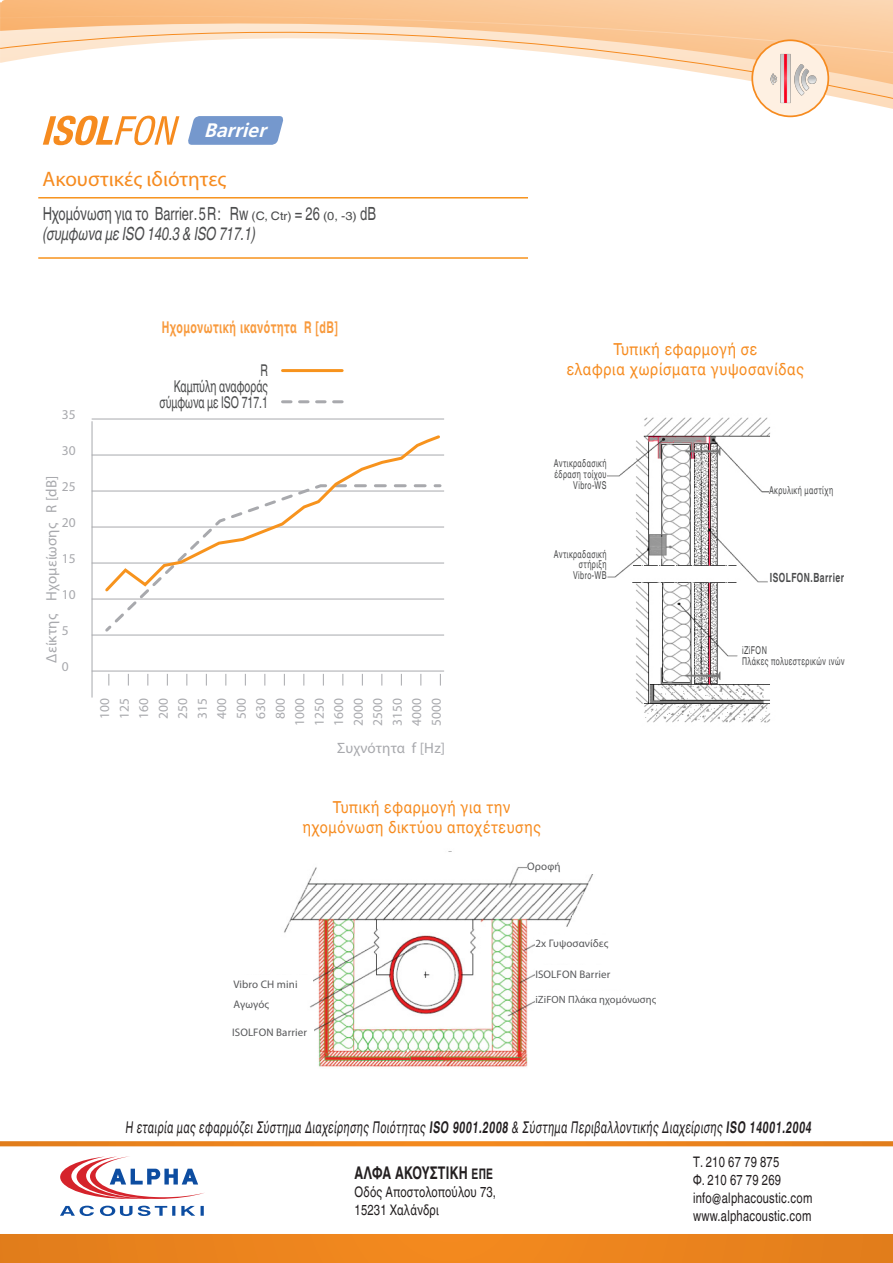
<style>
.page{position:relative;width:893px;height:1263px;background:#fff}
.page>*{position:absolute;margin:0;border:0;box-sizing:border-box;transform-origin:0 0}
.t1{font:21px "Myriad Pro";color:#f68b1f}
.product_logo_white{font:italic 700 19.5px "PF Catalog";color:#fff}
.t2{font:18.15px "Helvetica World";color:#4b4c4d;scale:.71 1}
.t3{font:italic 18.15px "Helvetica World";color:#4b4c4d;scale:.71 1}
.t4{font:700 17.4px "Helvetica World";letter-spacing:.02em;color:#231f20;scale:.71 1}
.t5{font:16.5px "Helvetica World";letter-spacing:.05em;color:#f68b1f;scale:.87 1}
.t6{font:16.2px "Helvetica World";color:#231f20;scale:.65 1}
.t7{font:16.2px/16.2px "Helvetica World";color:#4b4c4d;text-align:right;scale:.65 1}
.t8{font:700 16.2px "Helvetica World";letter-spacing:.05em;color:#f89a3d;scale:.65 1}
.t9{font:15px "Myriad Pro";letter-spacing:.01em;color:#a8a9ad}
.t10{font:15px "Helvetica World";letter-spacing:.02em;color:#231f20;scale:.75 1}
.t11{font:14.55px/18px "Helvetica World";letter-spacing:.02em;color:#231f20;scale:.77 1}
.t12{font:13.5px "Myriad Pro";letter-spacing:.01em;color:#a8a9ad}
.technical_info_tab{font:700 12.6px "Helvetica World";letter-spacing:.06em;color:#4b4c4d;scale:.67 1}
.t13{font:10.95px "Myriad Pro";letter-spacing:.01em;color:#57585a}
.technical_info_tab-2{font:10.8px "Helvetica World";letter-spacing:.06em;color:#4b4c4d;scale:.67 1}
.t14{font:10.5px "Myriad Pro";letter-spacing:.01em;color:#57585a}
.s1{font-size:11.7px}
.s2{font-size:11.55px}
.s3{font-weight:700}
.s4{font-size:14.55px}
</style>
<div class="page">
<svg style="left:0;top:2px;width:1px;height:61px"></svg>
<svg style="left:1px;top:0;width:892px;height:118px"></svg>
<div style="left:1px;top:1107px;width:892px;height:156px;background:#eb831d"></div>
<div style="left:0;top:1146px;width:893px;height:88px;background:#fff"></div>
<svg style="left:60px;top:1206px;width:144px;height:10px"></svg>
<svg style="left:60px;top:1156px;width:145px;height:43px;background:#dcc2cd"></svg>
<div style="left:1px;top:1107px;width:892px;height:34px;background:#fff"></div>
<hr style="left:92px;top:419px;width:352px;height:1px;background:#a8a9ad">
<hr style="left:92px;top:455px;width:352px;height:1px;background:#a8a9ad">
<hr style="left:92px;top:491px;width:352px;height:1px;background:#a8a9ad">
<hr style="left:92px;top:527px;width:352px;height:1px;background:#a8a9ad">
<hr style="left:92px;top:563px;width:352px;height:1px;background:#a8a9ad">
<hr style="left:92px;top:599px;width:352px;height:1px;background:#a8a9ad">
<hr style="left:92px;top:635px;width:352px;height:1px;background:#a8a9ad">
<hr style="left:92px;top:671px;width:352px;height:1px;background:#a8a9ad">
<hr style="left:92px;top:421px;width:1px;height:276px;background:#a8a9ad">
<svg style="left:103px;top:490px;width:340px;height:142px"></svg>
<hr style="left:283px;top:369px;width:59px;height:3px;background:#f7931d">
<svg style="left:283px;top:400px;width:59px;height:3px"></svg>
<hr style="left:38px;top:197px;width:490px;height:2px;background:#f7931d">
<hr style="left:38px;top:257px;width:490px;height:2px;background:#f7931d">
<svg style="left:103px;top:435px;width:339px;height:159px"></svg>
<img style="left:607px;top:417px;width:164px;height:306px">
<img style="left:284px;top:851px;width:309px;height:217px">
<div style="left:233px;top:976px;width:80px;height:15px;background:#fff"></div>
<div style="left:535px;top:966px;width:97px;height:15px;background:#fff"></div>
<div style="left:232px;top:1024px;width:81px;height:15px;background:#fff"></div>
<div style="left:535px;top:935px;width:123px;height:16px;background:#fff"></div>
<div style="left:535px;top:991px;width:136px;height:16px;background:#fff"></div>
<div style="left:527px;top:859px;width:80px;height:15px;background:#fff"></div>
<svg style="left:187px;top:116px;width:97px;height:29px;background:#81a1d1"></svg>
<svg style="left:43px;top:116px;width:136px;height:29px"></svg>
<svg style="left:752px;top:40px;width:76px;height:76px"></svg>
<div style="left:751px;top:39px;width:78px;height:78px;border:2px solid #f68b1f;border-radius:50%"></div>
<img style="left:759px;top:46px;width:65px;height:65px">
<div style="left:769px;top:487px;width:89px;height:16px;background:#fff"></div>
<div style="left:770px;top:574px;width:89px;height:16px;background:#fff"></div>
<div style="left:742px;top:648px;width:112px;height:28px;background:#fff"></div>
<div style="left:527px;top:861px;width:53px;height:16px;background:#fff"></div>
<div style="left:233px;top:1000px;width:53px;height:15px;background:#fff"></div>
<p class="product_logo_white" style="left:204px;top:119px;width:70px">Barrier</p>
<p class="t1" style="left:43px;top:166px;width:185px">Ακουστικές ιδιότητες</p>
<p class="t2" style="left:43px;top:203px;width:471px">Ηχομόνωση για το Barrier.5R: Rw <span class="s1">(C, Ctr)</span> = 26 <span class="s2">(0, -3)</span> dB</p>
<p class="t3" style="left:43px;top:223px;width:302px">(συμφωνα με ISO 140.3 &amp; ISO 717.1)</p>
<p class="t8" style="left:162px;top:318px;width:272px">Ηχομονωτική ικανότητα R [dB]</p>
<p class="t7" style="left:261px;top:362px;width:13px">R</p>
<p class="t7" style="left:159px;top:378px;width:168px">Καμπύλη αναφοράς σύμφωνα με ISO 717.1</p>
<p class="t5" style="left:613px;top:340px;width:167px">Τυπική εφαρμογή σε</p>
<p class="t5" style="left:567px;top:360px;width:274px">ελαφρια χωρίσματα γυψοσανίδας</p>
<p class="t12" style="left:62px;top:406px;width:15px">35</p>
<p class="t12" style="left:62px;top:442px;width:15px">30</p>
<p class="t12" style="left:62px;top:478px;width:15px">25</p>
<p class="t12" style="left:62px;top:514px;width:15px">20</p>
<p class="t12" style="left:62px;top:550px;width:15px">15</p>
<p class="t12" style="left:62px;top:586px;width:15px">10</p>
<p class="t12" style="left:62px;top:622px;width:8px">5</p>
<p class="t12" style="left:62px;top:658px;width:8px">0</p>
<p class="technical_info_tab-2" style="left:554px;top:457px;width:80px">Αντικραδασική</p>
<p class="technical_info_tab-2" style="left:554px;top:468px;width:79px">έδραση τοίχου</p>
<p class="technical_info_tab-2" style="left:573px;top:479px;width:51px">Vibro-WS</p>
<p class="t9" style="left:42px;top:663px;width:189px;rotate:-90deg">Δείκτης Ηχομείωσης R [dB]</p>
<p class="technical_info_tab-2" style="left:769px;top:484px;width:97px">Ακρυλική μαστίχη</p>
<p class="technical_info_tab-2" style="left:554px;top:548px;width:80px">Αντικραδασική</p>
<p class="technical_info_tab-2" style="left:579px;top:558px;width:43px">στήριξη</p>
<p class="technical_info_tab-2" style="left:573px;top:569px;width:52px">Vibro-WB</p>
<p class="technical_info_tab" style="left:770px;top:570px;width:113px">ISOLFON.Barrier</p>
<p class="technical_info_tab-2" style="left:742px;top:644px;width:39px">iZiFON</p>
<p class="technical_info_tab-2" style="left:742px;top:655px;width:155px">Πλάκες πολυεστερικών ινών</p>
<p class="t12" style="left:96px;top:719px;width:23px;rotate:-90deg">100</p>
<p class="t12" style="left:116px;top:719px;width:23px;rotate:-90deg">125</p>
<p class="t12" style="left:135px;top:719px;width:23px;rotate:-90deg">160</p>
<p class="t12" style="left:155px;top:719px;width:23px;rotate:-90deg">200</p>
<p class="t12" style="left:174px;top:719px;width:23px;rotate:-90deg">250</p>
<p class="t12" style="left:194px;top:719px;width:23px;rotate:-90deg">315</p>
<p class="t12" style="left:213px;top:719px;width:23px;rotate:-90deg">400</p>
<p class="t12" style="left:233px;top:719px;width:23px;rotate:-90deg">500</p>
<p class="t12" style="left:252px;top:719px;width:23px;rotate:-90deg">630</p>
<p class="t12" style="left:272px;top:719px;width:23px;rotate:-90deg">800</p>
<p class="t12" style="left:291px;top:726px;width:30px;rotate:-90deg">1000</p>
<p class="t12" style="left:311px;top:726px;width:30px;rotate:-90deg">1250</p>
<p class="t12" style="left:330px;top:726px;width:30px;rotate:-90deg">1600</p>
<p class="t12" style="left:350px;top:726px;width:30px;rotate:-90deg">2000</p>
<p class="t12" style="left:369px;top:726px;width:30px;rotate:-90deg">2500</p>
<p class="t12" style="left:389px;top:726px;width:30px;rotate:-90deg">3150</p>
<p class="t12" style="left:408px;top:726px;width:30px;rotate:-90deg">4000</p>
<p class="t12" style="left:428px;top:726px;width:30px;rotate:-90deg">5000</p>
<p class="t9" style="left:337px;top:738px;width:109px">Συχνότητα f [Hz]</p>
<p class="t5" style="left:333px;top:797px;width:206px">Τυπική εφαρμογή για την</p>
<p class="t5" style="left:303px;top:817px;width:275px">ηχομόνωση δικτύου αποχέτευσης</p>
<p class="t13" style="left:527px;top:859px;width:35px">Οροφή</p>
<p class="t13" style="left:527px;top:860px;width:34px">Ceiling</p>
<p class="t13" style="left:535px;top:937px;width:75px">2x Γυψοσανίδες</p>
<p class="t13" style="left:233px;top:977px;width:66px">Vibro CH mini</p>
<p class="t13" style="left:233px;top:997px;width:37px">Αγωγός</p>
<p class="t13" style="left:232px;top:1025px;width:76px">ISOLFON Barrier</p>
<p class="t13" style="left:535px;top:967px;width:76px">ISOLFON Barrier</p>
<p class="t14" style="left:535px;top:993px;width:122px">iZiFON Πλάκα ηχομόνωσης</p>
<p class="t6" style="left:125px;top:1118px;width:1062px">Η εταιρία μας εφαρμόζειΣύστημα Διαχείρησης Ποιότητας <span class="s3">ISO 9001.2008</span> &amp; Σύστημα Περιβαλλοντικής Διαχείρισης <span class="s3">ISO 14001.2004</span></p>
<p class="t4" style="left:355px;top:1163px;width:197px">ΑΛΦΑ ΑΚΟΥΣΤΙΚΗ <span class="s4">ΕΠΕ</span></p>
<p class="t11" style="left:355px;top:1183px;width:185px">Οδός Αποστολοπούλου 73,<br>15231 Χαλάνδρι</p>
<p class="t11" style="left:693px;top:1153px;width:156px">Τ. 210 67 79 875<br>Φ. 210 67 79 269 info@alphacoustic.com</p>
<p class="t10" style="left:693px;top:1207px;width:159px">www.alphacoustic.com</p>
</div>
